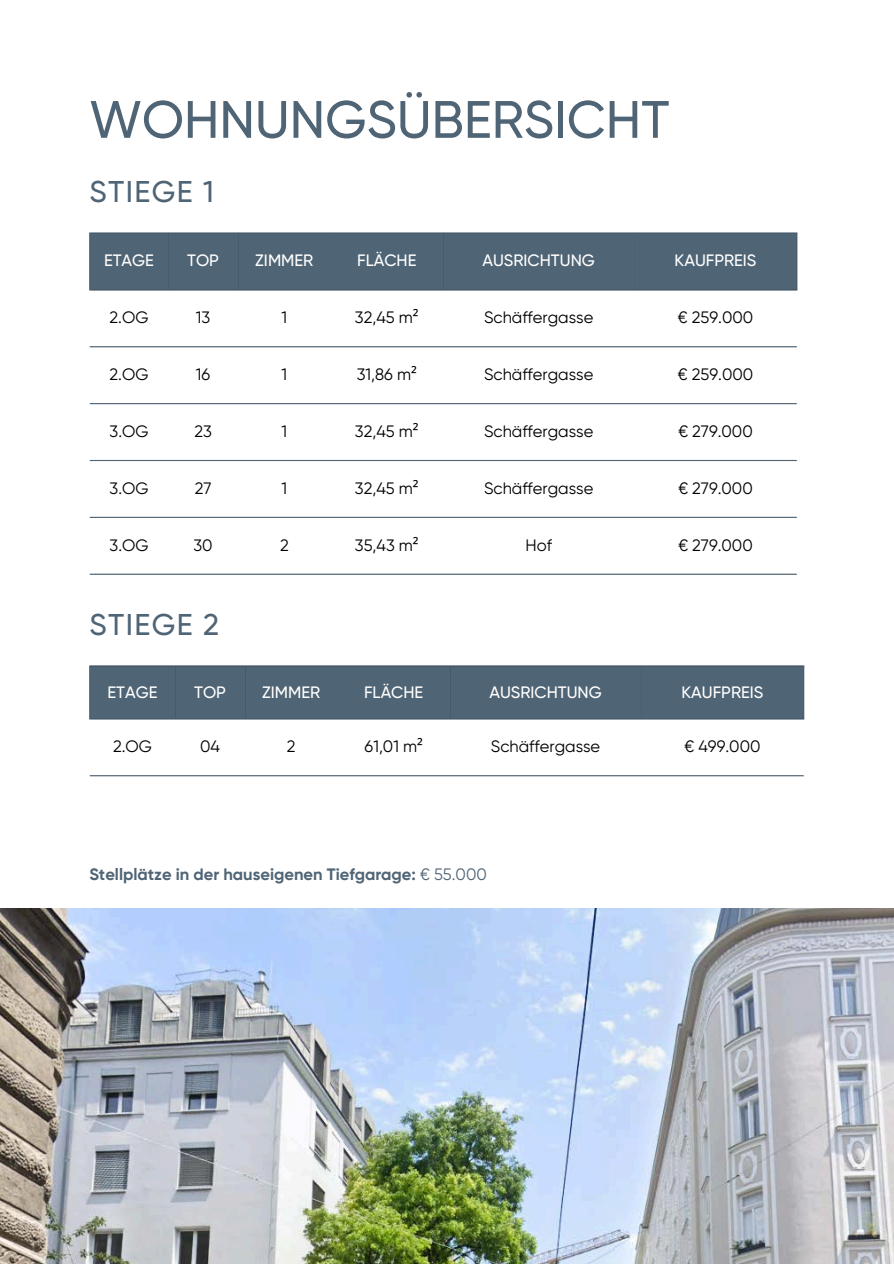
<style>
.page{position:relative;width:894px;height:1264px;background:#fff}
.page>*{position:absolute;margin:0;border:0;box-sizing:border-box;transform-origin:0 0}
.t1{font:500 52.5px "Gilroy";color:#4f6475}
.t2{font:500 30px "Gilroy";letter-spacing:.05em;color:#4f6475}
.t3{font:16.5px "Gilroy";color:#000}
.t4{font:500 16.5px "Gilroy";color:#fff}
.t5{font:700 16.5px "Gilroy";color:#4f6475}
.s1{font-family:"Noto Sans"}
.s2{font-weight:400}
</style>
<div class="page">
<img style="left:0;top:908px;width:893px;height:355px">
<div style="left:90px;top:234px;width:706px;height:55px;background:#4f6475"></div>
<hr style="left:89px;top:234px;width:1px;height:55px;background:#4f6475">
<hr style="left:167px;top:234px;width:2px;height:55px;background:#4f6475">
<hr style="left:237px;top:234px;width:1px;height:55px;background:#4f6475">
<hr style="left:330px;top:234px;width:1px;height:55px;background:#4f6475">
<hr style="left:442px;top:234px;width:1px;height:55px;background:#4f6475">
<hr style="left:633px;top:234px;width:1px;height:55px;background:#4f6475">
<hr style="left:796px;top:234px;width:1px;height:55px;background:#4f6475">
<hr style="left:89px;top:232px;width:708px;height:2px;background:#4f6475">
<hr style="left:89px;top:289px;width:708px;height:1px;background:#4f6475">
<hr style="left:90px;top:346px;width:706px;height:1px;background:#4f6475">
<hr style="left:90px;top:403px;width:706px;height:1px;background:#4f6475">
<hr style="left:90px;top:460px;width:706px;height:1px;background:#4f6475">
<hr style="left:90px;top:517px;width:706px;height:1px;background:#4f6475">
<hr style="left:90px;top:573px;width:706px;height:1px;background:#4f6475">
<div style="left:90px;top:666px;width:712px;height:52px;background:#4f6475"></div>
<hr style="left:89px;top:666px;width:1px;height:52px;background:#4f6475">
<hr style="left:174px;top:666px;width:1px;height:52px;background:#4f6475">
<hr style="left:244px;top:666px;width:1px;height:52px;background:#4f6475">
<hr style="left:337px;top:666px;width:1px;height:52px;background:#4f6475">
<hr style="left:449px;top:666px;width:1px;height:52px;background:#4f6475">
<hr style="left:640px;top:666px;width:1px;height:52px;background:#4f6475">
<hr style="left:802px;top:666px;width:2px;height:52px;background:#4f6475">
<hr style="left:89px;top:665px;width:715px;height:1px;background:#4f6475">
<hr style="left:89px;top:718px;width:715px;height:1px;background:#4f6475">
<hr style="left:90px;top:775px;width:713px;height:1px;background:#4f6475">
<p class="t1" style="left:89px;top:89px;width:581px">WOHNUNGSÜBERSICHT</p>
<p class="t2" style="left:89px;top:174px;width:126px">STIEGE 1</p>
<h2 class="t4" style="left:104px;top:251px;width:51px">ETAGE</h2>
<p class="t4" style="left:187px;top:251px;width:33px">TOP</p>
<p class="t4" style="left:255px;top:251px;width:60px">ZIMMER</p>
<p class="t4" style="left:357px;top:251px;width:61px">FLÄCHE</p>
<p class="t4" style="left:482px;top:251px;width:114px">AUSRICHTUNG</p>
<p class="t4" style="left:674px;top:251px;width:83px">KAUFPREIS</p>
<p class="t3" style="left:110px;top:308px;width:40px">2.OG</p>
<p class="t3" style="left:196px;top:308px;width:16px">13</p>
<p class="t3" style="left:281px;top:308px;width:7px">1</p>
<p class="t3" style="left:355px;top:308px;width:65px">32,45 m<span class="s1">²</span></p>
<p class="t3" style="left:484px;top:308px;width:111px">Schäffergasse</p>
<p class="t3" style="left:677px;top:308px;width:77px">€ 259.000</p>
<p class="t3" style="left:110px;top:365px;width:40px">2.OG</p>
<p class="t3" style="left:196px;top:365px;width:16px">16</p>
<p class="t3" style="left:281px;top:365px;width:7px">1</p>
<p class="t3" style="left:357px;top:365px;width:61px">31,86 m<span class="s1">²</span></p>
<p class="t3" style="left:484px;top:365px;width:111px">Schäffergasse</p>
<p class="t3" style="left:677px;top:365px;width:77px">€ 259.000</p>
<p class="t3" style="left:110px;top:421px;width:40px">3.OG</p>
<p class="t3" style="left:194px;top:421px;width:19px">23</p>
<p class="t3" style="left:281px;top:421px;width:7px">1</p>
<p class="t3" style="left:355px;top:421px;width:65px">32,45 m<span class="s1">²</span></p>
<p class="t3" style="left:484px;top:421px;width:111px">Schäffergasse</p>
<p class="t3" style="left:678px;top:421px;width:76px">€ 279.000</p>
<p class="t3" style="left:110px;top:478px;width:40px">3.OG</p>
<p class="t3" style="left:195px;top:478px;width:18px">27</p>
<p class="t3" style="left:281px;top:478px;width:7px">1</p>
<p class="t3" style="left:355px;top:478px;width:65px">32,45 m<span class="s1">²</span></p>
<p class="t3" style="left:484px;top:478px;width:111px">Schäffergasse</p>
<p class="t3" style="left:678px;top:478px;width:76px">€ 279.000</p>
<p class="t3" style="left:110px;top:535px;width:40px">3.OG</p>
<p class="t3" style="left:193px;top:535px;width:21px">30</p>
<p class="t3" style="left:280px;top:535px;width:10px">2</p>
<p class="t3" style="left:355px;top:535px;width:65px">35,43 m<span class="s1">²</span></p>
<p class="t3" style="left:525px;top:535px;width:28px">Hof</p>
<p class="t3" style="left:678px;top:535px;width:76px">€ 279.000</p>
<p class="t2" style="left:89px;top:607px;width:131px">STIEGE 2</p>
<p class="t4" style="left:107px;top:682px;width:51px">ETAGE</p>
<h2 class="t4" style="left:194px;top:682px;width:33px">TOP</h2>
<p class="t4" style="left:262px;top:682px;width:60px">ZIMMER</p>
<p class="t4" style="left:364px;top:682px;width:61px">FLÄCHE</p>
<p class="t4" style="left:489px;top:682px;width:114px">AUSRICHTUNG</p>
<p class="t4" style="left:681px;top:682px;width:83px">KAUFPREIS</p>
<p class="t3" style="left:113px;top:737px;width:40px">2.OG</p>
<p class="t3" style="left:200px;top:737px;width:21px">04</p>
<p class="t3" style="left:287px;top:737px;width:10px">2</p>
<p class="t3" style="left:364px;top:737px;width:60px">61,01 m<span class="s1">²</span></p>
<p class="t3" style="left:491px;top:737px;width:111px">Schäffergasse</p>
<p class="t3" style="left:684px;top:737px;width:77px">€ 499.000</p>
<p class="t5" style="left:89px;top:864px;width:399px">Stellplätze in der hauseigenen Tiefgarage: <span class="s2">€ 55.000</span></p>
</div>
